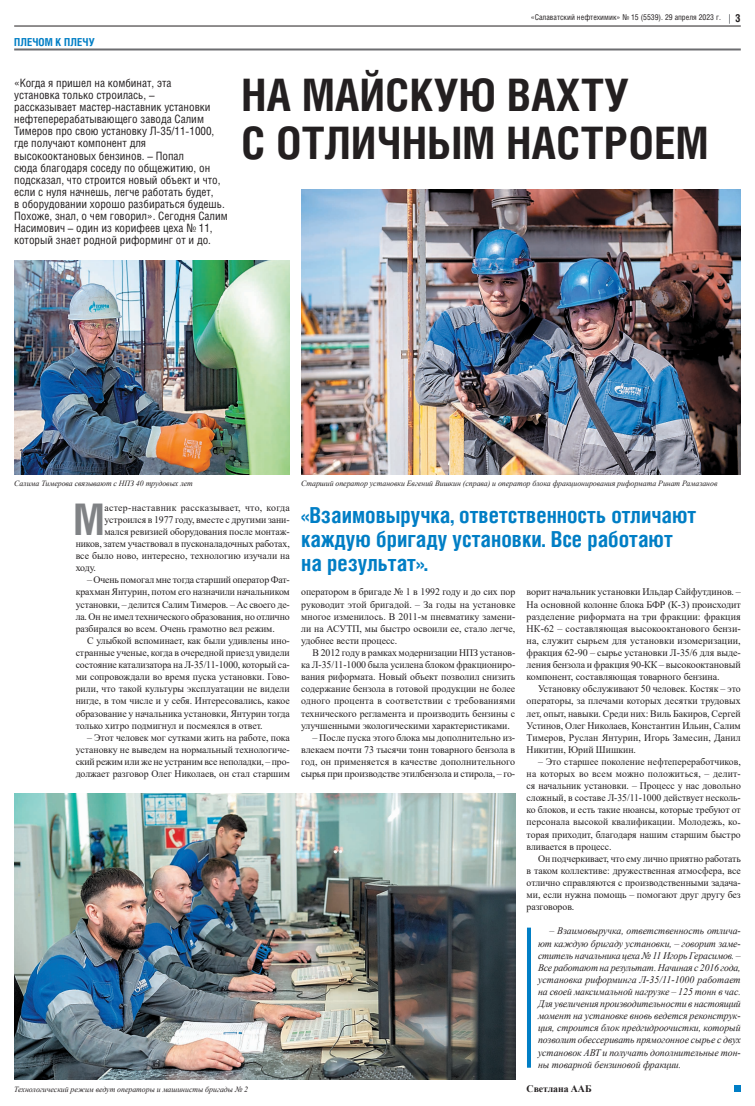
<style>
.page{position:relative;width:755px;height:1106px;background:#fff}
.page>*{position:absolute;margin:0;border:0;box-sizing:border-box;transform-origin:0 0}
.t1{font:700 44.8px/48.4px "Helios Cond";letter-spacing:.01em;color:#231f20}
.t2{font:700 43.5px "Helios Cond";color:#808285}
.t3{font:700 22px/24.2px "Helios Cond";color:#007ec5}
.t4{font:11.5px/12.1px "Helios Cond";color:#231f20}
.t5{font:700 11px "Helios Cond";letter-spacing:.01em;color:#007ec5}
.t6{font:700 11px "Helios Cond";color:#231f20}
.t7{font:10px/12.1px "Times New Roman";letter-spacing:-.005em;color:#231f20;text-align:justify}
.t8{font:italic 10px/12.1px "Times New Roman";letter-spacing:-.005em;color:#231f20;text-align:justify}
.t9{font:10px "Times New Roman";letter-spacing:.03em;color:#231f20}
.t10{font:700 10px "Times New Roman";letter-spacing:-.005em;color:#231f20}
.t11{font:italic 8px "Times New Roman";letter-spacing:-.005em;color:#231f20}
.t12{font:8px "Helios Cond";color:#231f20}
</style>
<div class="page">
<hr style="left:14px;top:48px;width:726px;height:2px;background:#6c6d70">
<hr style="left:14px;top:26px;width:726px;height:1px;background:#231f20">
<img style="left:301px;top:190px;width:439px;height:284px">
<img style="left:14px;top:261px;width:275px;height:213px">
<img style="left:14px;top:793px;width:501px;height:286px">
<svg style="left:527px;top:927px;width:3px;height:140px"></svg>
<div style="left:733px;top:1085px;width:7px;height:6px;background:#007ec5"></div>
<p class="t5" style="left:14px;top:35px;width:82px">ПЛЕЧОМ К ПЛЕЧУ</p>
<p class="t4" style="left:14px;top:77px;width:215px">«Когда я пришел на комбинат, эта<br>установка только строилась, –<br>рассказывает мастер-наставник установки нефтеперерабатывающего завода Салим Тимеров про свою установку Л-35/11-1000, где получают компонент для высокооктановых бензинов. – Попал<br>сюда благодаря соседу по общежитию, он подсказал, что строится новый объект и что, если с нуля начнешь, легче работать будет,<br>в оборудовании хорошо разбираться будешь.<br>Похоже, знал, о чем говорил». Сегодня Салим Насимович – один из корифеев цеха № 11, который знает родной риформинг от и до.</p>
<p class="t12" style="left:530px;top:12px;width:191px">«Салаватский нефтехимик» № 15 (5539). 29 апреля 2023 г.</p>
<p class="t6" style="left:734px;top:11px;width:7px">3</p>
<h1 class="t1" style="left:241px;top:70px;width:468px">НА МАЙСКУЮ ВАХТУ<br>С ОТЛИЧНЫМ НАСТРОЕМ</h1>
<p class="t11" style="left:14px;top:478px;width:180px">Салима Тимерова связывают с НПЗ 40 трудовых лет</p>
<p class="t11" style="left:301px;top:478px;width:417px">Старший оператор установки Евгений Вишкин (справа) и оператор блока фракционирования риформата Ринат Рамазанов</p>
<h2 class="t2" style="left:73px;top:489px;width:33px">М</h2>
<p class="t9" style="left:104px;top:500px;width:187px">астер-наставник рассказывает, что, когда</p>
<p class="t7" style="left:104px;top:513px;width:187px">устроился в 1977 году, вместе с другими зани-</p>
<p class="t7" style="left:104px;top:525px;width:187px">мался ревизией оборудования после монтаж-</p>
<p class="t7" style="left:76px;top:537px;width:215px">ников, затем участвовал в пусконаладочных работах,</p>
<p class="t7" style="left:76px;top:549px;width:215px">все было ново, интересно, технологию изучали на</p>
<p class="t7" style="left:76px;top:561px;width:22px">ходу.</p>
<p class="t7" style="left:76px;top:573px;width:215px;text-indent:11px">– Очень помогал мне тогда старший оператор Фат&shy;крахман Янтурин, потом его назначили начальником установки, – делится Салим Тимеров. – Ас своего де&shy;ла. Он не имел технического образования, но отлично разбирался во всем. Очень грамотно вел режим.</p>
<p class="t7" style="left:76px;top:634px;width:215px;text-indent:11px">С улыбкой вспоминает, как были удивлены ино&shy;странные ученые, когда в очередной приезд увидели состояние катализатора на Л-35/11-1000, который са&shy;ми сопровождали во время пуска установки. Гово&shy;рили, что такой культуры эксплуатации не видели нигде, в том числе и у себя. Интересовались, какое образование у начальника установки, Янтурин тогда только хитро подмигнул и посмеялся в ответ.</p>
<p class="t7" style="left:76px;top:731px;width:215px;text-indent:11px">– Этот человек мог сутками жить на работе, пока установку не выведем на нормальный технологиче&shy;ский режим или же не устраним все неполадки, – про&shy;должает разговор Олег Николаев, он стал старшим</p>
<p class="t11" style="left:14px;top:1083px;width:235px">Технологический режим ведут операторы и машинисты бригады № 2</p>
<h3 class="t3" style="left:301px;top:502px;width:396px">«Взаимовыручка, ответственность отличают каждую бригаду установки. Все работают на результат».</h3>
<p class="t7" style="left:301px;top:585px;width:215px">оператором в бригаде № 1 в 1992 году и до сих пор руководит этой бригадой. – За годы на установке многое изменилось. В 2011-м пневматику замени&shy;ли на АСУТП, мы быстро освоили ее, стало легче, удобнее вести процесс.</p>
<p class="t7" style="left:301px;top:646px;width:215px;text-indent:11px">В 2012 году в рамках модернизации НПЗ установ&shy;ка Л-35/11-1000 была усилена блоком фракциониро&shy;вания риформата. Новый объект позволил снизить содержание бензола в готовой продукции не более одного процента в соответствии с требованиями технического регламента и производить бензины с улучшенными экологическими характеристиками.</p>
<p class="t7" style="left:301px;top:731px;width:215px;text-indent:11px">– После пуска этого блока мы дополнительно из&shy;влекаем почти 73 тысячи тонн товарного бензола в год, он применяется в качестве дополнительного сырья при производстве этилбензола и стирола, – го-</p>
<p class="t7" style="left:526px;top:585px;width:215px">ворит начальник установки Ильдар Сайфутдинов. – На основной колонне блока БФР (К-3) происходит разделение риформата на три фракции: фракция НК-62 – составляющая высокооктанового бензи&shy;на, служит сырьем для установки изомеризации, фракция 62-90 – сырье установки Л-35/6 для выде&shy;ления бензола и фракция 90-КК – высокооктановый компонент, составляющая товарного бензина.</p>
<p class="t7" style="left:526px;top:682px;width:215px;text-indent:11px">Установку обслуживают 50 человек. Костяк – это операторы, за плечами которых десятки трудовых лет, опыт, навыки. Среди них: Виль Бакиров, Сергей Устинов, Олег Николаев, Константин Ильин, Салим Тимеров, Руслан Янтурин, Игорь Замесин, Данил Никитин, Юрий Шишкин.</p>
<p class="t7" style="left:526px;top:755px;width:215px;text-indent:11px">– Это старшее поколение нефтепереработчиков, на которых во всем можно положиться, – делит&shy;ся начальник установки. – Процесс у нас довольно сложный, в составе Л-35/11-1000 действует несколь&shy;ко блоков, и есть такие нюансы, которые требуют от персонала высокой квалификации. Молодежь, ко&shy;торая приходит, благодаря нашим старшим быстро вливается в процесс.</p>
<p class="t7" style="left:526px;top:852px;width:215px;text-indent:11px">Он подчеркивает, что ему лично приятно работать в таком коллективе: дружественная атмосфера, все отлично справляются с производственными задача&shy;ми, если нужна помощь – помогают друг другу без разговоров.</p>
<p class="t8" style="left:537px;top:924px;width:204px;text-indent:11px">– Взаимовыручка, ответственность отлича&shy;ют каждую бригаду установки, – говорит заме&shy;ститель начальника цеха № 11 Игорь Герасимов. – Все работают на результат. Начиная с 2016 года, установка риформинга Л-35/11-1000 работает на своей максимальной нагрузке – 125 тонн в час.<br>Для увеличения производительности в настоящий момент на установке вновь ведется реконструк&shy;ция, строится блок предгидроочистки, который позволит обессеривать прямогонное сырье с двух установок АВТ и получать дополнительные тон&shy;ны товарной бензиновой фракции.</p>
<p class="t10" style="left:526px;top:1081px;width:66px">Светлана ААБ</p>
</div>
